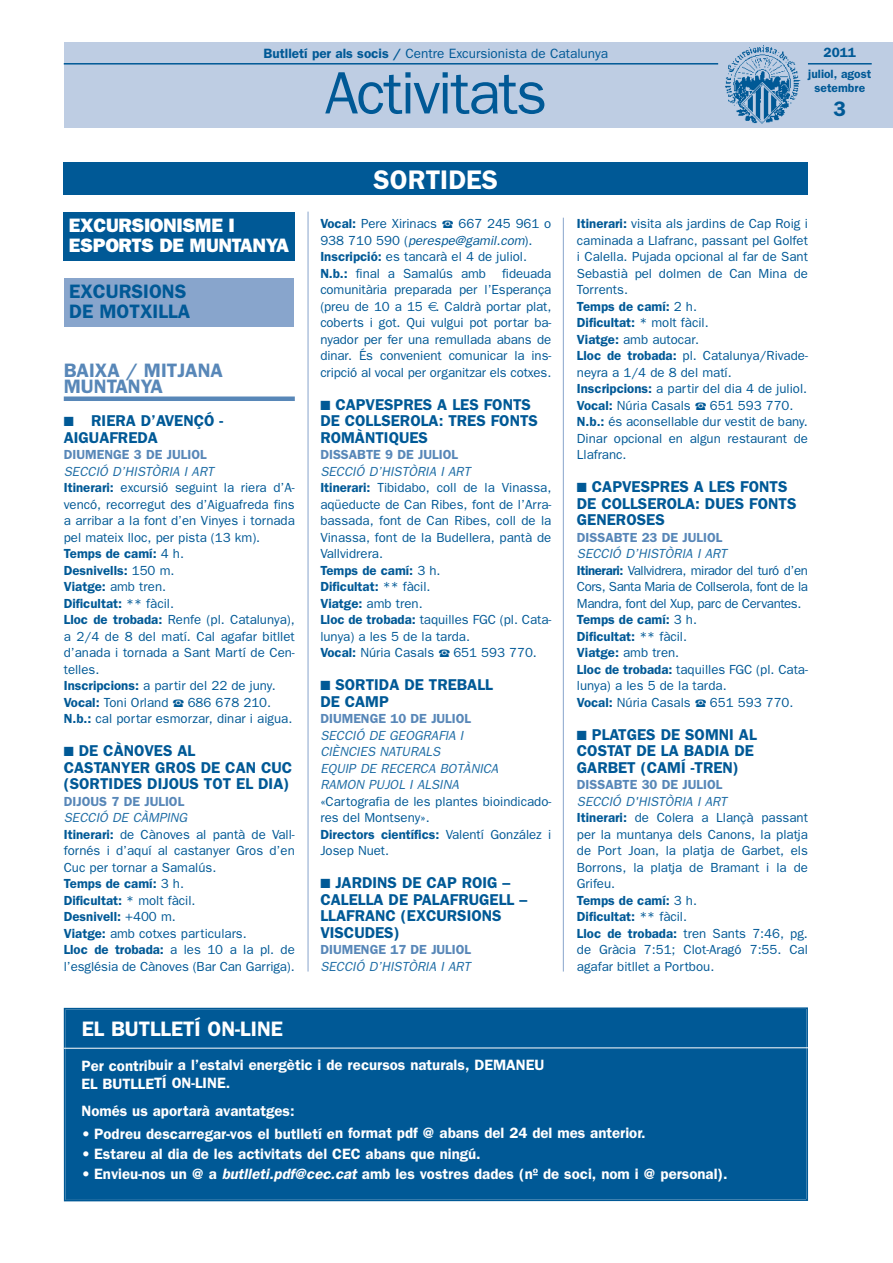
<style>
.page{position:relative;width:893px;height:1263px;background:#fff}
.page>*{position:absolute;margin:0;border:0;box-sizing:border-box;transform-origin:0 0}
.t1{font:60px "Franklin Gothic";letter-spacing:-.03em;color:#005996}
.t2{font:600 27px "Franklin Gothic";color:#fff}
.t3{font:600 21px "Franklin Gothic";color:#fff}
.t4{font:600 21px "Franklin Gothic";color:#005996}
.t5{font:800 19.5px/19.5px "Franklin Gothic";letter-spacing:-.02em;color:#fff}
.t6{font:600 19.5px/16.5px "Franklin Gothic";color:#5887b8}
.t7{font:600 19.5px/19.5px "Franklin Gothic";color:#005996}
.t8{font:600 15.75px/16.5px "Franklin Gothic";color:#005996}
.t9{font:600 15px/18.1px "Franklin Gothic";color:#fff}
.t10{font:13.5px "Franklin Gothic";color:#005996}
.t11{font:600 13.5px "Franklin Gothic";color:#005996}
.t12{font:13.2px/16.5px "Franklin Gothic";color:#005996}
.t13{font:13.2px/16.5px "Franklin Gothic";letter-spacing:-.03em;color:#005996}
.t14{font:600 13.2px "Franklin Gothic";color:#5887b8}
.t15{font:italic 13.2px/16.5px "Franklin Gothic";color:#206ea6}
.t16{font:600 12px/13.5px "Franklin Gothic";color:#005996;text-align:center}
.s1{font-weight:600}
.s2{font-style:italic;color:#206ea6}
.s3{font-family:"European Pi Four";font-size:12px}
.s4{font-style:italic}
</style>
<div class="page">
<div style="left:64px;top:43px;width:829px;height:85px;background:#becde3"></div>
<hr style="left:808px;top:63px;width:64px;height:2px;background:#005996">
<hr style="left:64px;top:63px;width:654px;height:2px;background:#005996">
<img style="left:725px;top:46px;width:75px;height:78px">
<hr style="left:563px;top:218px;width:1px;height:753px;background:#88a5cc">
<hr style="left:308px;top:212px;width:1px;height:759px;background:#88a5cc">
<div style="left:64px;top:163px;width:744px;height:32px;background:#005996"></div>
<div style="left:64px;top:212px;width:231px;height:49px;background:#005996"></div>
<div style="left:64px;top:396px;width:231px;height:5px;background:#5887b8"></div>
<div style="left:64px;top:278px;width:229px;height:49px;background:#88a5cc"></div>
<div style="left:65px;top:1009px;width:741px;height:191px;background:#005996"></div>
<div style="left:64px;top:1007px;width:744px;height:194px;border:2px solid #005996"></div>
<hr style="left:64px;top:1047px;width:744px;height:1px;background:#fff">
<p class="t10" style="left:264px;top:45px;width:346px"><span class="s1">Butlletí per als socis /</span> Centre Excursionista de Catalunya</p>
<h1 class="t1" style="left:325px;top:58px;width:224px">Activitats</h1>
<h2 class="t2" style="left:374px;top:164px;width:126px">SORTIDES</h2>
<p class="t11" style="left:824px;top:45px;width:34px">2011</p>
<p class="t16" style="left:808px;top:67px;width:65px">juliol, agost setembre</p>
<h3 class="t4" style="left:833px;top:97px;width:14px">3</h3>
<h3 class="t5" style="left:69px;top:216px;width:221px">EXCURSIONISME I<br>ESPORTS DE MUNTANYA</h3>
<h3 class="t7" style="left:69px;top:282px;width:123px">EXCURSIONS<br>DE MOTXILLA</h3>
<h3 class="t6" style="left:64px;top:362px;width:161px">BAIXA / MITJANA<br>MUNTANYA</h3>
<p class="t8" style="left:64px;top:412px;width:161px">■ RIERA D’AVENÇÓ -<br>AIGUAFREDA</p>
<p class="t14" style="left:64px;top:447px;width:144px">DIUMENGE 3 DE JULIOL</p>
<p class="t12" style="left:64px;top:463px;width:233px"><span class="s2">SECCIÓ D’HISTÒRIA I ART<br></span><span class="s1">Itinerari:</span> excursió seguint la riera d’A&shy;vencó, recorregut des d’Aiguafreda fins a arribar a la font d’en Vinyes i tornada pel mateix lloc, per pista (13 km).<br><span class="s1">Temps de camí:</span> 4 h.<br><span class="s1">Desnivells:</span> 150 m.<br><span class="s1">Viatge:</span> amb tren.<br><span class="s1">Dificultat:</span> ** fàcil.<br><span class="s1">Lloc de trobada:</span> Renfe (pl. Catalunya), a 2/4 de 8 del matí. Cal agafar bitllet d’anada i tornada a Sant Martí de Cen&shy;telles.<br><span class="s1">Inscripcions:</span> a partir del 22 de juny.<br><span class="s1">Vocal:</span> Toni Orland <span class="s3">-</span> 686 678 210.<br><span class="s1">N.b.:</span> cal portar esmorzar, dinar i aigua.</p>
<p class="t8" style="left:64px;top:742px;width:230px">■ DE CÀNOVES AL<br>CASTANYER GROS DE CAN CUC (SORTIDES DIJOUS TOT EL DIA)</p>
<p class="t14" style="left:64px;top:793px;width:122px">DIJOUS 7 DE JULIOL</p>
<p class="t12" style="left:64px;top:809px;width:233px"><span class="s2">SECCIÓ DE CÀMPING<br></span><span class="s1">Itinerari:</span> de Cànoves al pantà de Vall&shy;fornés i d’aquí al castanyer Gros d’en<br>Cuc per tornar a Samalús.<br><span class="s1">Temps de camí:</span> 3 h.<br><span class="s1">Dificultat:</span> * molt fàcil.<br><span class="s1">Desnivell:</span> +400 m.<br><span class="s1">Viatge:</span> amb cotxes particulars.<br><span class="s1">Lloc de trobada:</span> a les 10 a la pl. de l’església de Cànoves (Bar Can Garriga).</p>
<p class="t12" style="left:320px;top:215px;width:233px"><span class="s1">Vocal:</span> Pere Xirinacs <span class="s3">-</span> 667 245 961 o 938 710 590 (<span class="s4">perespe@gamil.com</span>).<br><span class="s1">Inscripció:</span> es tancarà el 4 de juliol.<br><span class="s1">N.b.:</span> final a Samalús amb fideuada comunitària preparada per l’Esperança (preu de 10 a 15 . Caldrà portar plat, coberts i got. Qui vulgui pot portar ba&shy;nyador per fer una remullada abans de dinar. És convenient comunicar la ins&shy;cripció al vocal per organitzar els cotxes.</p>
<p class="t8" style="left:320px;top:396px;width:219px">■ CAPVESPRES A LES FONTS<br>DE COLLSEROLA: TRES FONTS<br>ROMÀNTIQUES</p>
<p class="t14" style="left:320px;top:447px;width:139px">DISSABTE 9 DE JULIOL</p>
<p class="t12" style="left:320px;top:463px;width:233px"><span class="s2">SECCIÓ D’HISTÒRIA I ART<br></span><span class="s1">Itinerari:</span> Tibidabo, coll de la Vinassa, aqüeducte de Can Ribes, font de l’Arra&shy;bassada, font de Can Ribes, coll de la<br>Vinassa, font de la Budellera, pantà de<br>Vallvidrera.<br><span class="s1">Temps de camí:</span> 3 h.<br><span class="s1">Dificultat:</span> ** fàcil.<br><span class="s1">Viatge:</span> amb tren.<br><span class="s1">Lloc de trobada:</span> taquilles FGC (pl. Cata&shy;lunya) a les 5 de la tarda.<br><span class="s1">Vocal:</span> Núria Casals <span class="s3">-</span> 651 593 770.</p>
<p class="t8" style="left:320px;top:676px;width:174px">■ SORTIDA DE TREBALL<br>DE CAMP</p>
<p class="t14" style="left:320px;top:711px;width:152px">DIUMENGE 10 DE JULIOL</p>
<p class="t15" style="left:320px;top:727px;width:180px">SECCIÓ DE GEOGRAFIA I<br>CIÈNCIES NATURALS<br>EQUIP DE RECERCA BOTÀNICA<br>RAMON PUJOL I ALSINA</p>
<p class="t12" style="left:320px;top:793px;width:233px">«Cartografia de les plantes bioindicado&shy;res del Montseny».<br><span class="s1">Directors científics:</span> Valentí González i<br>Josep Nuet.</p>
<p class="t8" style="left:320px;top:874px;width:208px">■ JARDINS DE CAP ROIG –<br>CALELLA DE PALAFRUGELL –<br>LLAFRANC (EXCURSIONS<br>VISCUDES)</p>
<p class="t14" style="left:320px;top:942px;width:152px">DIUMENGE 17 DE JULIOL</p>
<p class="t15" style="left:320px;top:958px;width:152px">SECCIÓ D’HISTÒRIA I ART</p>
<p class="t12" style="left:577px;top:215px;width:233px"><span class="s1">Itinerari:</span> visita als jardins de Cap Roig i caminada a Llafranc, passant pel Golfet i Calella. Pujada opcional al far de Sant<br>Sebastià pel dolmen de Can Mina de<br>Torrents.<br><span class="s1">Temps de camí:</span> 2 h.<br><span class="s1">Dificultat:</span> * molt fàcil.<br><span class="s1">Viatge:</span> amb autocar.<br><span class="s1">Lloc de trobada:</span> pl. Catalunya/Rivade&shy;neyra a 1/4 de 8 del matí.<br><span class="s1">Inscripcions:</span> a partir del dia 4 de juliol.<br><span class="s1">Vocal:</span> Núria Casals <span class="s3">-</span> 651 593 770.<br><span class="s1">N.b.:</span> és aconsellable dur vestit de bany.<br>Dinar opcional en algun restaurant de<br>Llafranc.</p>
<p class="t8" style="left:577px;top:478px;width:221px">■ CAPVESPRES A LES FONTS<br>DE COLLSEROLA: DUES FONTS<br>GENEROSES</p>
<p class="t14" style="left:577px;top:529px;width:147px">DISSABTE 23 DE JULIOL</p>
<p class="t13" style="left:577px;top:545px;width:233px"><span class="s2">SECCIÓ D’HISTÒRIA I ART<br></span><span class="s1">Itinerari:</span> Vallvidrera, mirador del turó d’en<br>Cors, Santa Maria de Collserola, font de la<br>Mandra, font del Xup, parc de Cervantes.<br><span class="s1">Temps de camí:</span> 3 h.<br><span class="s1">Dificultat:</span> ** fàcil.<br><span class="s1">Viatge:</span> amb tren.<br><span class="s1">Lloc de trobada:</span> taquilles FGC (pl. Cata&shy;lunya) a les 5 de la tarda.<br><span class="s1">Vocal:</span> Núria Casals <span class="s3">-</span> 651 593 770.</p>
<p class="t8" style="left:577px;top:726px;width:182px">■ PLATGES DE SOMNI AL<br>COSTAT DE LA BADIA DE<br>GARBET (CAMÍ -TREN)</p>
<p class="t14" style="left:577px;top:777px;width:147px">DISSABTE 30 DE JULIOL</p>
<p class="t12" style="left:577px;top:793px;width:233px"><span class="s2">SECCIÓ D'HISTÒRIA I ART<br></span><span class="s1">Itinerari:</span> de Colera a Llançà passant per la muntanya dels Canons, la platja de Port Joan, la platja de Garbet, els<br>Borrons, la platja de Bramant i la de<br>Grifeu.<br><span class="s1">Temps de camí:</span> 3 h.<br><span class="s1">Dificultat:</span> ** fàcil.<br><span class="s1">Lloc de trobada:</span> tren Sants 7:46, pg. de Gràcia 7:51; Clot-Aragó 7:55. Cal agafar bitllet a Portbou.</p>
<h3 class="t3" style="left:82px;top:1017px;width:203px">EL BUTLLETÍ ON-LINE</h3>
<p class="t9" style="left:81px;top:1056px;width:464px">Per contribuir a l’estalvi energètic i de recursos naturals, DEMANEU<br>EL BUTLLETÍ ON-LINE.</p>
<p class="t9" style="left:81px;top:1102px;width:215px">Només us aportarà avantatges:</p>
<p class="t9" style="left:81px;top:1124px;width:566px">• Podreu descarregar-vos el butlletí en format pdf @ abans del 24 del mes anterior.</p>
<p class="t9" style="left:81px;top:1144px;width:401px">• Estareu al dia de les activitats del CEC abans que ningú.</p>
<p class="t9" style="left:82px;top:1164px;width:648px">• Envieu-nos un @ a <span class="s4">butlleti.pdf@cec.cat</span> amb les vostres dades (nº de soci, nom i @ personal).</p>
</div>
